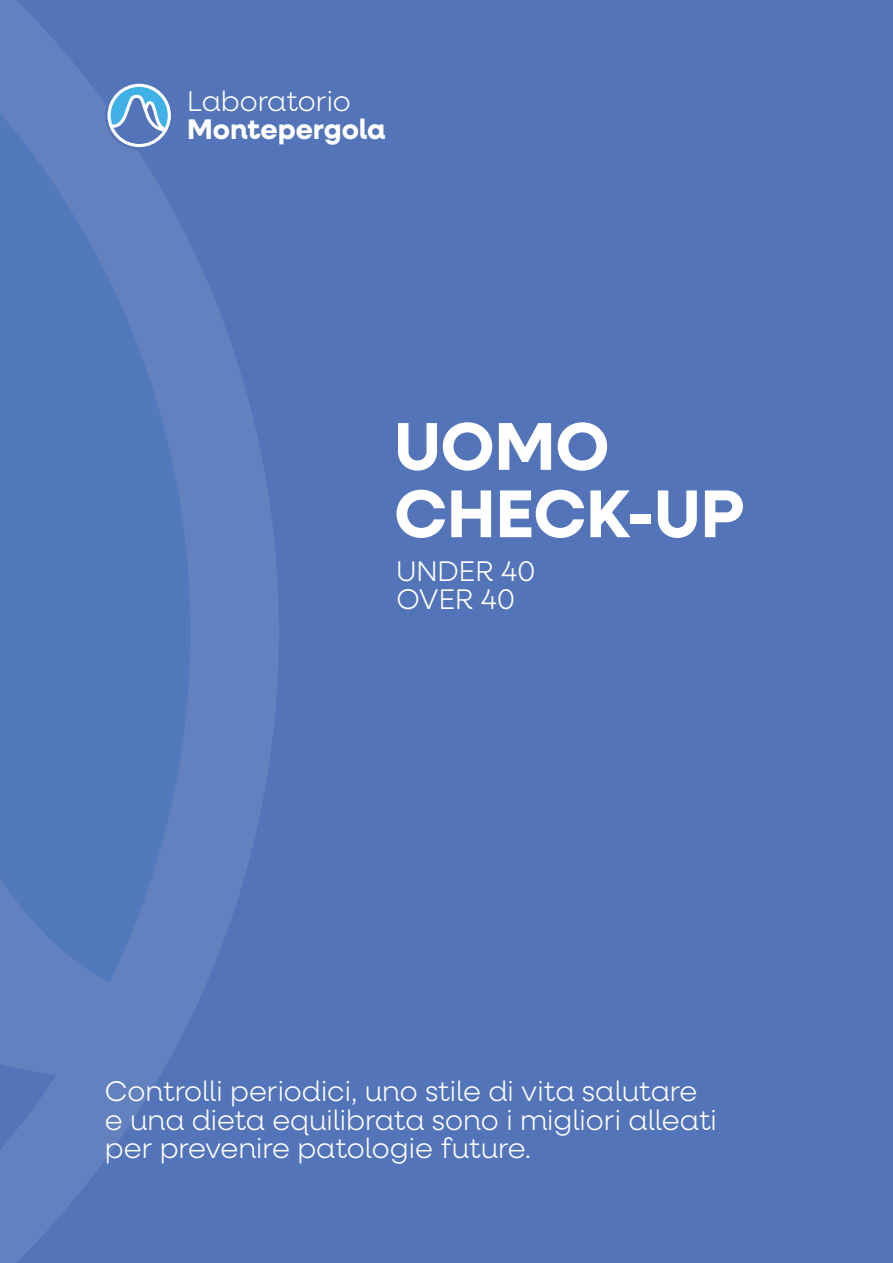
<style>
.page{position:relative;width:893px;height:1263px;background:#5374b8}
.page>*{position:absolute;margin:0;border:0;box-sizing:border-box;transform-origin:0 0}
.t1{font:700 67.8px/67.3px "Neulis Neue";color:#fff}
.t2{font:300 28.5px/28.3px "Neulis Neue";color:#fff}
.t3{font:700 28.5px "Neulis Neue";color:#fff}
</style>
<div class="page">
<svg style="left:0;top:0;width:279px;height:1263px"></svg>
<div style="left:105px;top:81px;width:68px;height:69px;background:#5374b8;border-radius:50%"></div>
<svg style="left:107px;top:84px;width:64px;height:63px"></svg>
<p class="t2" style="left:187px;top:86px;width:165px">Laboratorio</p>
<p class="t3" style="left:187px;top:109px;width:200px">Montepergola</p>
<h1 class="t1" style="left:394px;top:410px;width:351px">UOMO<br>CHECK-UP</h1>
<p class="t2" style="left:396px;top:556px;width:141px">UNDER 40<br>OVER 40</p>
<p class="t2" style="left:105px;top:1076px;width:613px">Controlli periodici, uno stile di vita salutare e una dieta equilibrata sono i migliori alleati per prevenire patologie future.</p>
</div>
